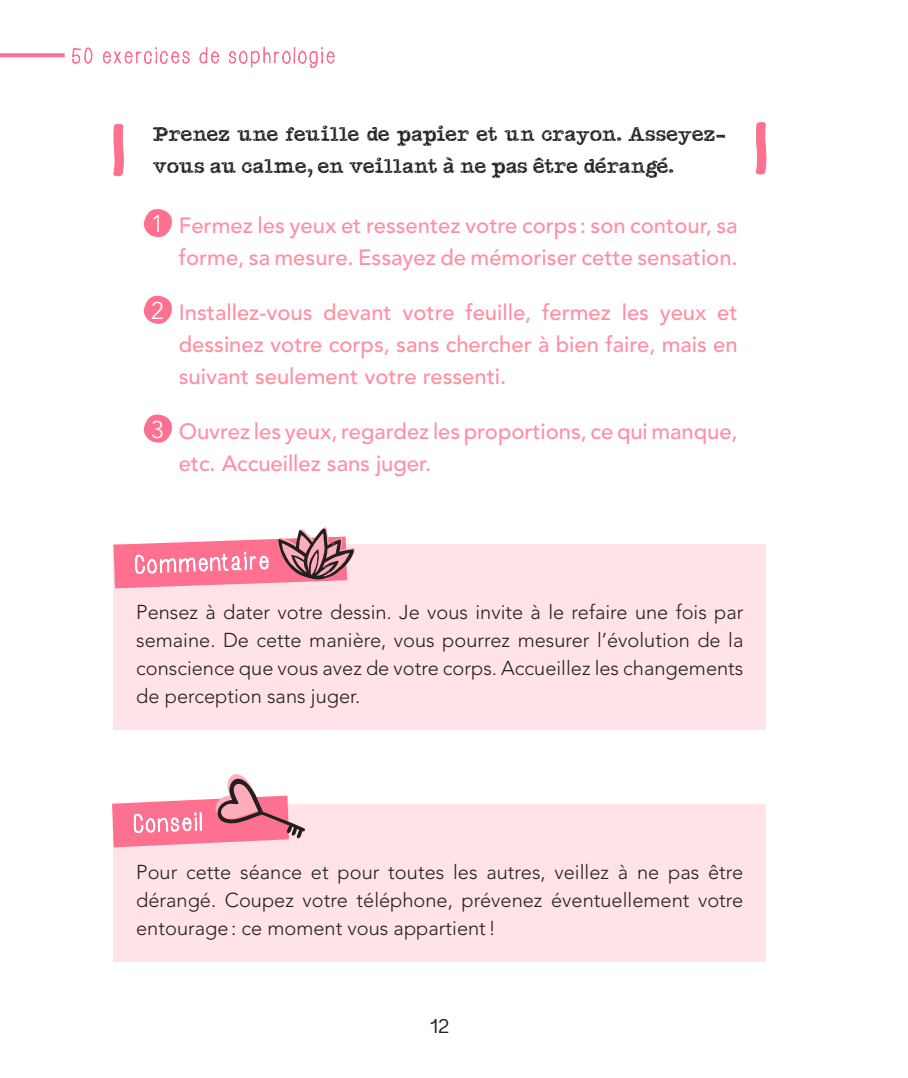
<style>
.page{position:relative;width:908px;height:1078px;background:#fff}
.page>*{position:absolute;margin:0;border:0;box-sizing:border-box;transform-origin:0 0}
.t1{font:300 24px "Avenir LT Std";color:#fff}
.QUESTIONNAIRE_num{font:500 22px/32px "Avenir LT Std";color:#ff8fa5}
.COMMENTAIRE_texte{font:300 20px/28px "Avenir LT Std";color:#231f20;text-align:justify}
.EXO_consigne{font:500 20px/32px "Ballantines Typewriter";letter-spacing:.015em;color:#231f20}
.t2{font:20px "Andes";color:#231f20}
</style>
<div class="page">
<svg style="left:72px;top:47px;width:21px;height:17px"></svg>
<svg style="left:103px;top:47px;width:87px;height:17px"></svg>
<svg style="left:199px;top:47px;width:20px;height:17px"></svg>
<svg style="left:229px;top:46px;width:106px;height:22px"></svg>
<svg style="left:0;top:53px;width:65px;height:4px"></svg>
<div style="left:113px;top:544px;width:652px;height:186px;background:#ffe3e8"></div>
<div style="left:113px;top:803px;width:652px;height:158px;background:#ffe3e8"></div>
<svg style="left:113px;top:124px;width:11px;height:52px"></svg>
<svg style="left:755px;top:122px;width:10px;height:52px"></svg>
<svg style="left:143px;top:209px;width:29px;height:28px"></svg>
<svg style="left:143px;top:295px;width:29px;height:29px"></svg>
<svg style="left:143px;top:414px;width:29px;height:29px"></svg>
<svg style="left:113px;top:527px;width:242px;height:61px"></svg>
<svg style="left:112px;top:774px;width:194px;height:73px"></svg>
<p class="EXO_consigne" style="left:153px;top:117px;width:574px">Prenez une feuille de papier et un crayon. Asseyez&shy;vous au calme, en veillant à ne pas être dérangé.</p>
<p class="QUESTIONNAIRE_num" style="left:179px;top:210px;width:560px">Fermez les yeux et ressentez votre corps : son contour, sa forme, sa mesure. Essayez de mémoriser cette sensation.</p>
<p class="QUESTIONNAIRE_num" style="left:179px;top:297px;width:560px;text-align:justify">Installez-vous devant votre feuille, fermez les yeux et dessinez votre corps, sans chercher à bien faire, mais en suivant seulement votre ressenti.</p>
<p class="QUESTIONNAIRE_num" style="left:179px;top:415px;width:560px">Ouvrez les yeux, regardez les proportions, ce qui manque, etc. Accueillez sans juger.</p>
<p class="t1" style="left:151px;top:210px;width:14px">1</p>
<p class="t1" style="left:151px;top:296px;width:14px">2</p>
<p class="t1" style="left:151px;top:415px;width:14px">3</p>
<p class="COMMENTAIRE_texte" style="left:136px;top:598px;width:608px">Pensez à dater votre dessin. Je vous invite à le refaire une fois par semaine. De cette manière, vous pourrez mesurer l’évolution de la conscience que vous avez de votre corps. Accueillez les changements de perception sans juger.</p>
<p class="COMMENTAIRE_texte" style="left:136px;top:857px;width:608px">Pour cette séance et pour toutes les autres, veillez à ne pas être dérangé. Coupez votre téléphone, prévenez éventuellement votre entourage: ce moment vous appartient!</p>
<p class="t2" style="left:430px;top:1013px;width:21px">12</p>
</div>
